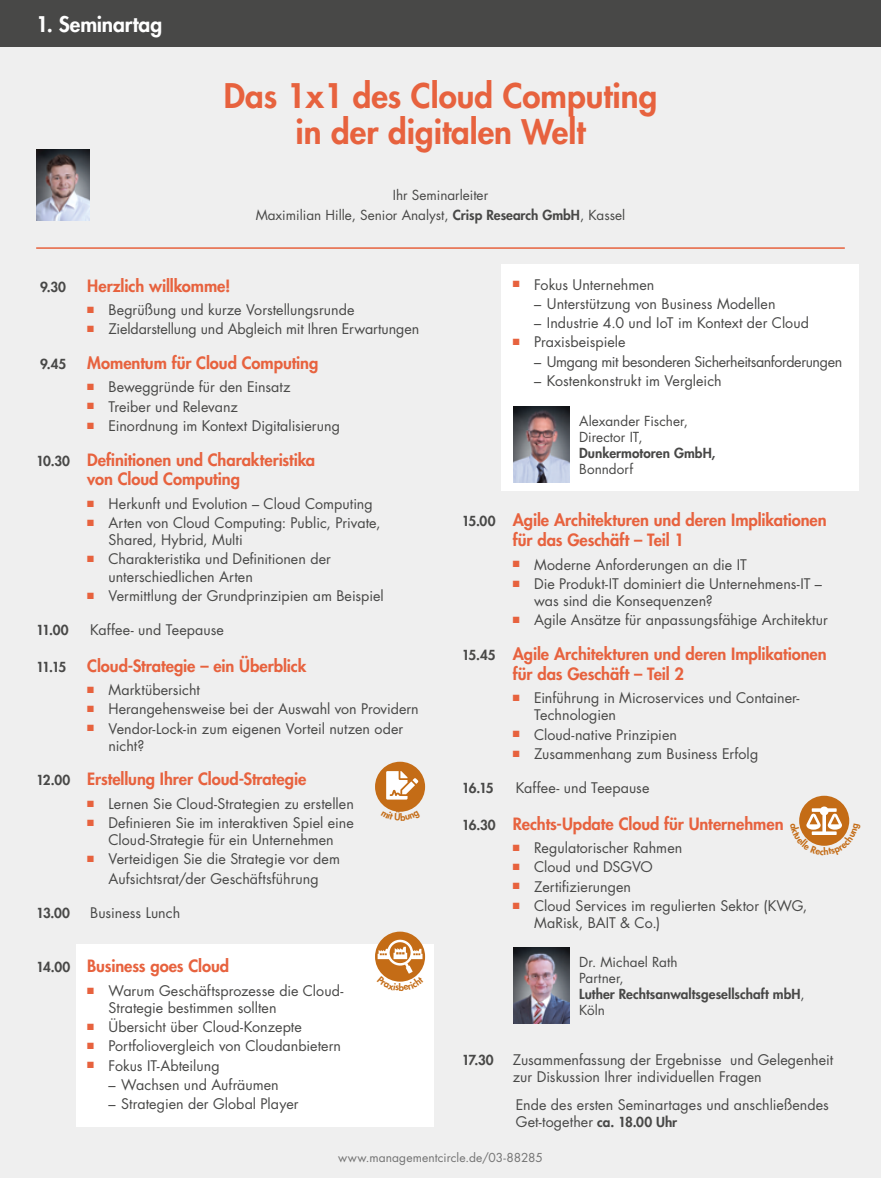
<style>
.page{position:relative;width:881px;height:1178px;background:#fff}
.page>*{position:absolute;margin:0;border:0;box-sizing:border-box;transform-origin:0 0}
.t1{font:800 33px/36px "Futura Std";color:#e7623e;text-align:center}
.t2{font:800 21px "Futura Std";letter-spacing:-.005em;color:#fff}
.t3{font:800 16.5px/19.8px "Futura Std";letter-spacing:-.005em;color:#e7623e}
.t4{font:14.25px/17.1px "Futura Std";color:#484847}
.t5{font:14.25px "Futura Std";letter-spacing:-.025em;color:#484847}
.t6{font:800 13.5px/16.2px "Futura Std";letter-spacing:.005em;color:#484847}
.t7{font:13.5px/16.2px "Futura Std";color:#484847}
.t8{font:12px "Futura Std";letter-spacing:.01em;color:#737373}
.s1{font-weight:800}
.s2{font-size:13.5px;color:#484847}
.s3{font-weight:400}
.s4{font-weight:800;font-size:13.5px}
</style>
<div class="page">
<div style="left:0;top:0;width:880px;height:1178px;background:#efefef"></div>
<div style="left:0;top:0;width:880px;height:47px;background:#484847"></div>
<hr style="left:36px;top:247px;width:808px;height:2px;background:#e7623e">
<div style="left:500px;top:264px;width:357px;height:226px;background:#fff"></div>
<div style="left:77px;top:944px;width:357px;height:183px;background:#fff"></div>
<img style="left:513px;top:407px;width:56px;height:75px">
<img style="left:513px;top:948px;width:56px;height:75px">
<img style="left:36px;top:150px;width:54px;height:70px">
<svg style="left:375px;top:931px;width:50px;height:50px"></svg>
<div style="left:375px;top:762px;width:50px;height:50px;background:#c46c16;border-radius:50%"></div>
<svg style="left:386px;top:771px;width:32px;height:28px"></svg>
<div style="left:798px;top:796px;width:50px;height:50px;background:#c46c16;border-radius:50%"></div>
<svg style="left:376px;top:938px;width:47px;height:44px"></svg>
<svg style="left:394px;top:811px;width:12px;height:1px"></svg>
<svg style="left:798px;top:806px;width:52px;height:40px"></svg>
<h2 class="t2" style="left:36px;top:11px;width:127px">1. Seminartag</h2>
<h1 class="t1" style="left:224px;top:78px;width:435px">Das 1x1 des Cloud Computing in der digitalen Welt</h1>
<p class="t7" style="left:255px;top:185px;width:371px;line-height:20.4px;text-align:center">Ihr Seminarleiter<br>Maximilian Hille, Senior Analyst, <span class="s1">Crisp Research GmbH</span>, Kassel</p>
<p class="t6" style="left:40px;top:278px;width:27px">9.30</p>
<p class="t3" style="left:87px;top:276px;width:145px">Herzlich willkomme!</p>
<p class="t4" style="left:87px;top:301px;width:269px"><sup>■</sup> Begrüßung und kurze Vorstellungsrunde</p>
<p class="t4" style="left:87px;top:321px;width:333px"><sup>■</sup> Zieldarstellung und Abgleich mit Ihren Erwartungen</p>
<p class="t6" style="left:40px;top:356px;width:28px">9.45</p>
<p class="t3" style="left:87px;top:353px;width:233px">Momentum für Cloud Computing</p>
<p class="t4" style="left:87px;top:379px;width:205px"><sup>■</sup> Beweggründe für den Einsatz</p>
<p class="t4" style="left:87px;top:398px;width:152px"><sup>■</sup> Treiber und Relevanz</p>
<p class="t4" style="left:87px;top:417px;width:254px"><sup>■</sup> Einordnung im Kontext Digitalisierung</p>
<p class="t3" style="left:87px;top:450px;width:229px;text-indent:-51px"><span class="s2">10.30</span> Definitionen und Charakteristika von Cloud Computing</p>
<p class="t4" style="left:87px;top:495px;width:287px"><sup>■</sup> Herkunft und Evolution – Cloud Computing</p>
<p class="t4" style="left:108px;top:514px;width:273px;text-indent:-21px"><sup>■</sup> Arten von Cloud Computing: Public, Private,<br>Shared, Hybrid, Multi</p>
<p class="t4" style="left:108px;top:551px;width:224px;text-indent:-21px"><sup>■</sup> Charakteristika und Definitionen der unterschiedlichen Arten</p>
<p class="t4" style="left:87px;top:587px;width:298px"><sup>■</sup> Vermittlung der Grundprinzipien am Beispiel</p>
<p class="t6" style="left:36px;top:622px;width:34px">11.00</p>
<p class="t4" style="left:90px;top:621px;width:135px">Kaffee- und Teepause</p>
<p class="t6" style="left:36px;top:659px;width:32px">11.15</p>
<p class="t3" style="left:87px;top:656px;width:221px">Cloud-Strategie – ein Überblick</p>
<p class="t4" style="left:87px;top:681px;width:114px"><sup>■</sup> Marktübersicht</p>
<p class="t4" style="left:87px;top:701px;width:333px"><sup>■</sup> Herangehensweise bei der Auswahl von Providern</p>
<p class="t4" style="left:108px;top:720px;width:296px;text-indent:-21px"><sup>■</sup> Vendor-Lock-in zum eigenen Vorteil nutzen oder nicht?</p>
<p class="t3" style="left:36px;top:769px;width:271px"><span class="s2">12.00</span> Erstellung Ihrer Cloud-Strategie</p>
<p class="t4" style="left:87px;top:795px;width:268px"><sup>■</sup> Lernen Sie Cloud-Strategien zu erstellen</p>
<p class="t4" style="left:87px;top:814px;width:268px;text-align:center"><sup>■</sup> Definieren Sie im interaktiven Spiel eine<br>Cloud-Strategie für ein Unternehmen</p>
<p class="t4" style="left:87px;top:849px;width:254px;line-height:19.8px;text-align:center"><sup>■</sup> Verteidigen Sie die Strategie vor dem<br>Aufsichtsrat/der Geschäftsführung</p>
<p class="t6" style="left:36px;top:905px;width:35px">13.00</p>
<p class="t4" style="left:90px;top:905px;width:92px">Business Lunch</p>
<p class="t3" style="left:36px;top:956px;width:194px"><span class="s2">14.00</span> Business goes Cloud</p>
<p class="t4" style="left:108px;top:982px;width:236px;text-indent:-21px"><sup>■</sup> Warum Geschäftsprozesse die Cloud-<br>Strategie bestimmen sollten</p>
<p class="t4" style="left:87px;top:1018px;width:216px"><sup>■</sup> Übersicht über Cloud-Konzepte</p>
<p class="t4" style="left:87px;top:1038px;width:255px"><sup>■</sup> Portfoliovergleich von Cloudanbietern</p>
<p class="t4" style="left:87px;top:1057px;width:134px"><sup>■</sup> Fokus IT-Abteilung</p>
<p class="t4" style="left:108px;top:1076px;width:172px">– Wachsen und Aufräumen</p>
<p class="t4" style="left:108px;top:1095px;width:191px">– Strategien der Global Player</p>
<p class="t4" style="left:512px;top:276px;width:143px"><sup>■</sup> Fokus Unternehmen</p>
<p class="t4" style="left:534px;top:295px;width:243px">– Unterstützung von Business Modellen</p>
<p class="t4" style="left:534px;top:314px;width:276px">– Industrie 4.0 und IoT im Kontext der Cloud</p>
<p class="t4" style="left:512px;top:334px;width:114px"><sup>■</sup> Praxisbeispiele</p>
<p class="t5" style="left:534px;top:352px;width:309px">– Umgang mit besonderen Sicherheitsanforderungen</p>
<p class="t4" style="left:534px;top:372px;width:189px">– Kostenkonstrukt im Vergleich</p>
<p class="t7" style="left:579px;top:413px;width:110px">Alexander Fischer,<br>Director IT,</p>
<p class="t6" style="left:579px;top:445px;width:138px">Dunkermotoren GmbH,</p>
<p class="t7" style="left:579px;top:461px;width:55px">Bonndorf</p>
<p class="t3" style="left:512px;top:510px;width:315px;text-indent:-51px"><span class="s2">15.00</span> Agile Architekturen und deren Implikationen für das Geschäft – Teil 1</p>
<p class="t4" style="left:512px;top:556px;width:235px"><sup>■</sup> Moderne Anforderungen an die IT</p>
<p class="t4" style="left:534px;top:575px;width:289px;text-indent:-21px"><sup>■</sup> Die Produkt-IT dominiert die Unternehmens-IT – was sind die Konsequenzen?</p>
<p class="t4" style="left:512px;top:611px;width:316px"><sup>■</sup> Agile Ansätze für anpassungsfähige Architektur</p>
<p class="t3" style="left:512px;top:644px;width:315px;text-indent:-51px"><span class="s2">15.45</span> Agile Architekturen und deren Implikationen für das Geschäft – Teil 2</p>
<p class="t4" style="left:534px;top:689px;width:267px;text-indent:-21px"><sup>■</sup> Einführung in Microservices und Container-<br>Technologien</p>
<p class="t4" style="left:512px;top:726px;width:165px"><sup>■</sup> Cloud-native Prinzipien</p>
<p class="t4" style="left:512px;top:745px;width:247px"><sup>■</sup> Zusammenhang zum Business Erfolg</p>
<p class="t6" style="left:461px;top:780px;width:33px">16.15</p>
<p class="t4" style="left:515px;top:779px;width:135px">Kaffee- und Teepause</p>
<p class="t3" style="left:461px;top:814px;width:323px"><span class="s2">16.30</span> Rechts-Update Cloud für Unternehmen</p>
<p class="t4" style="left:512px;top:839px;width:171px"><sup>■</sup> Regulatorischer Rahmen</p>
<p class="t4" style="left:512px;top:859px;width:141px"><sup>■</sup> Cloud und DSGVO</p>
<p class="t4" style="left:512px;top:878px;width:120px"><sup>■</sup> Zertifizierungen</p>
<p class="t4" style="left:534px;top:897px;width:274px;text-indent:-21px"><sup>■</sup> Cloud Services im regulierten Sektor (KWG,<br>MaRisk, BAIT &amp; Co.)</p>
<p class="t6" style="left:579px;top:954px;width:227px"><span class="s3">Dr. Michael Rath<br>Partner,<br></span>Luther Rechtsanwaltsgesellschaft mbH<span class="s3">,<br>Köln</span></p>
<p class="t6" style="left:461px;top:1052px;width:33px">17.30</p>
<p class="t4" style="left:512px;top:1051px;width:322px">Zusammenfassung der Ergebnisse und Gelegenheit zur Diskussion Ihrer individuellen Fragen</p>
<p class="t4" style="left:515px;top:1096px;width:314px">Ende des ersten Seminartages und anschließendes<br>Get-together <span class="s4">ca. 18.00 Uhr</span></p>
<p class="t8" style="left:338px;top:1149px;width:206px">www.managementcircle.de/03-88285</p>
</div>
